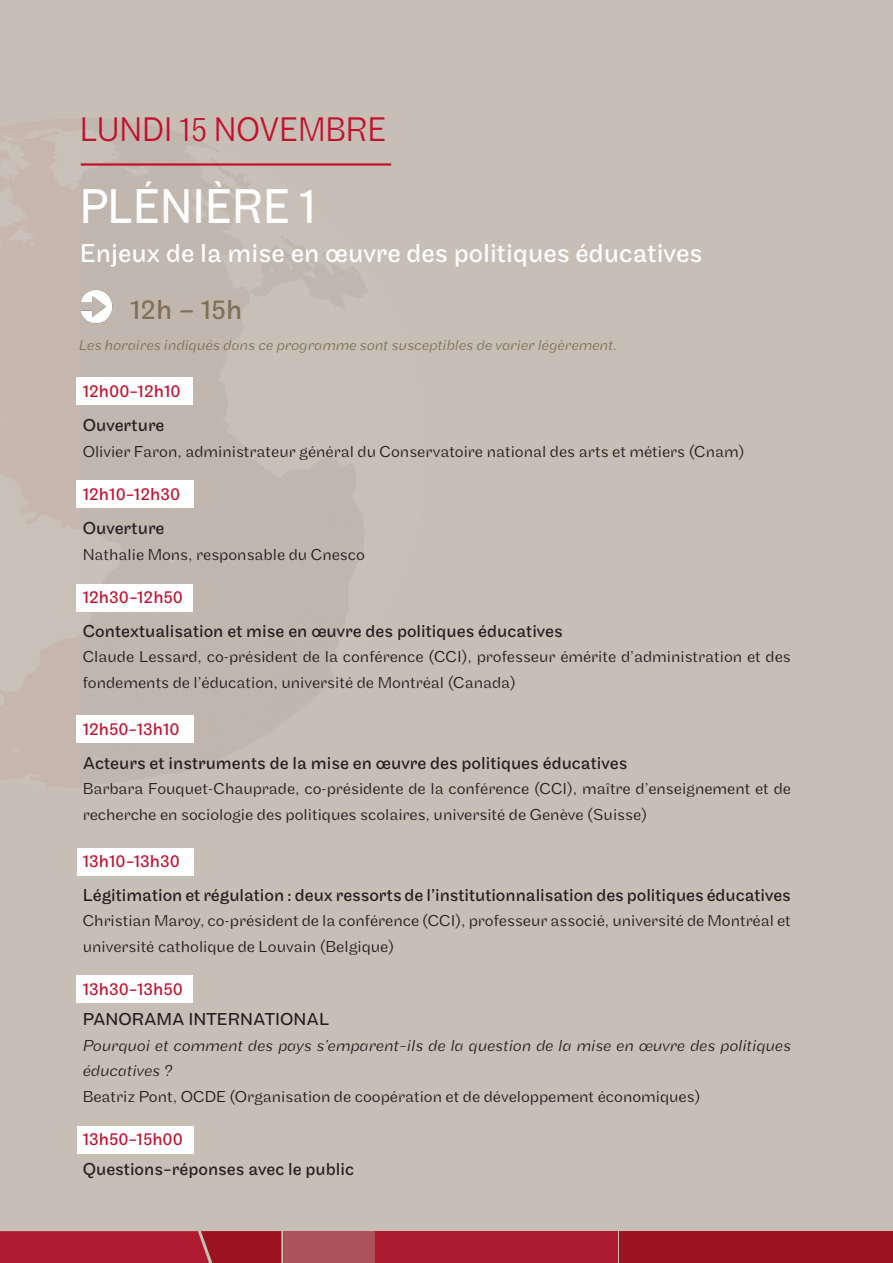
<style>
.page{position:relative;width:893px;height:1263px;background:#c7bfb5}
.page>*{position:absolute;margin:0;border:0;box-sizing:border-box;transform-origin:0 0}
.t1{font:50.85px "Maple";color:#fff;scale:.88 1}
.t2{font:300 35.55px "Maple";color:#c3102e;scale:.88 1}
.t3{font:28.5px "Maple";color:#806f57}
.t4{font:27px "Maple";color:#fff}
.t5{font:18px "Maple";color:#231f20}
.t6{font:18px "Maple";color:#c3102e}
.t7{font:300 16.5px/25.5px "Maple";color:#231f20}
.t8{font:italic 300 16.5px/25.5px "Maple";color:#231f20}
.t9{font:italic 300 15px "Maple";color:#806f57}
.s1{font-style:inherit}
</style>
<div class="page">
<div style="left:78px;top:1127px;width:116px;height:27px;background:#fff"></div>
<div style="left:78px;top:848px;width:116px;height:27px;background:#fff"></div>
<div style="left:620px;top:1231px;width:273px;height:32px;background:#9c1321"></div>
<div style="left:376px;top:1231px;width:242px;height:32px;background:#ac1c31"></div>
<div style="left:283px;top:1231px;width:91px;height:32px;background:#ac525b"></div>
<svg style="left:0;top:1231px;width:281px;height:32px;background:#aa1c2e"></svg>
<hr style="left:81px;top:163px;width:310px;height:3px;background:#c3102e">
<img style="left:78px;top:289px;width:35px;height:35px">
<div style="left:77px;top:377px;width:116px;height:28px;background:#fff"></div>
<div style="left:76px;top:480px;width:117px;height:28px;background:#fff"></div>
<div style="left:77px;top:584px;width:116px;height:27px;background:#fff"></div>
<div style="left:77px;top:715px;width:117px;height:28px;background:#fff"></div>
<div style="left:77px;top:976px;width:116px;height:27px;background:#fff"></div>
<p class="t2" style="left:80px;top:109px;width:350px">LUNDI 15 NOVEMBRE</p>
<p class="t1" style="left:80px;top:177px;width:270px">PLÉNIÈRE 1</p>
<p class="t4" style="left:80px;top:237px;width:624px">Enjeux de la mise en œuvre des politiques éducatives</p>
<p class="t3" style="left:130px;top:293px;width:113px">12<span class="s1">h</span> – 15<span class="s1">h</span></p>
<p class="t9" style="left:79px;top:337px;width:540px">Les horaires indiqués dans ce programme sont susceptibles de varier légèrement.</p>
<p class="t6" style="left:83px;top:381px;width:99px">12h00-12h10</p>
<p class="t5" style="left:83px;top:415px;width:83px">Ouverture</p>
<p class="t7" style="left:83px;top:439px;width:663px">Olivier Faron, administrateur général du Conservatoire national des arts et métiers (Cnam)</p>
<p class="t6" style="left:83px;top:484px;width:99px">12h10-12h30</p>
<p class="t5" style="left:83px;top:518px;width:83px">Ouverture</p>
<p class="t7" style="left:83px;top:541px;width:284px">Nathalie Mons, responsable du Cnesco</p>
<p class="t6" style="left:83px;top:587px;width:102px">12h30-12h50</p>
<p class="t5" style="left:83px;top:621px;width:482px">Contextualisation et mise en œuvre des politiques éducatives</p>
<p class="t7" style="left:83px;top:644px;width:710px">Claude Lessard, co-président de la conférence (CCI), professeur émérite d’administration et des fondements de l’éducation, université de Montréal (Canada)</p>
<p class="t6" style="left:83px;top:719px;width:98px">12h50-13h10</p>
<p class="t5" style="left:83px;top:753px;width:546px">Acteurs et instruments de la mise en œuvre des politiques éducatives</p>
<p class="t7" style="left:83px;top:776px;width:710px">Barbara Fouquet-Chauprade, co-présidente de la conférence (CCI), maître d’enseignement et de recherche en sociologie des politiques scolaires, université de Genève (Suisse)</p>
<p class="t6" style="left:83px;top:851px;width:99px">13h10-13h30</p>
<p class="t5" style="left:83px;top:885px;width:710px">Légitimation et régulation : deux ressorts de l’institutionnalisation des politiques éducatives</p>
<p class="t7" style="left:83px;top:908px;width:710px">Christian Maroy, co-président de la conférence (CCI), professeur associé, université de Montréal et université catholique de Louvain (Belgique)</p>
<p class="t6" style="left:83px;top:979px;width:102px">13h30-13h50</p>
<p class="t5" style="left:83px;top:1009px;width:248px">PANORAMA INTERNATIONAL</p>
<p class="t8" style="left:83px;top:1033px;width:710px">Pourquoi et comment des pays s’emparent-ils de la question de la mise en œuvre des politiques éducatives ?</p>
<p class="t7" style="left:83px;top:1084px;width:619px">Beatriz Pont, OCDE (Organisation de coopération et de développement économiques)</p>
<p class="t6" style="left:83px;top:1129px;width:102px">13h50-15h00</p>
<p class="t5" style="left:83px;top:1159px;width:273px">Questions-réponses avec le public</p>
</div>
